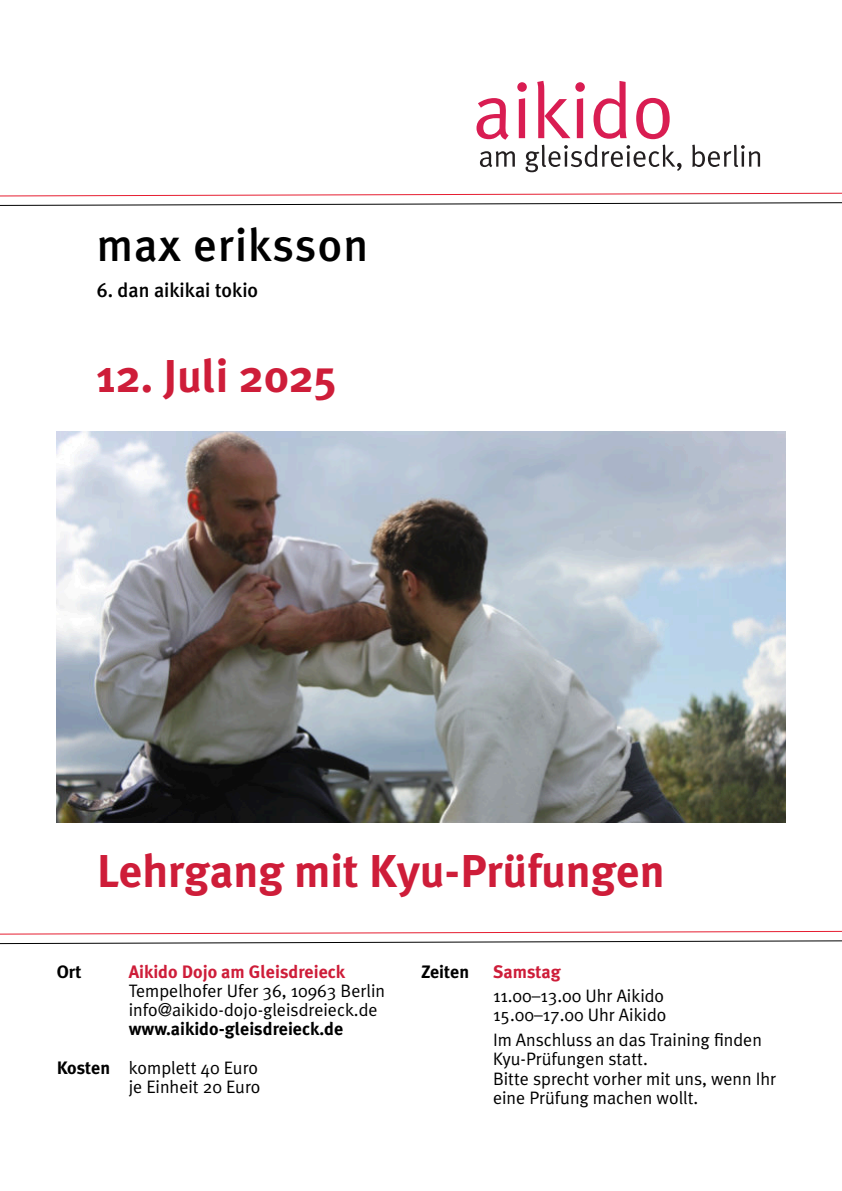
<style>
.page{position:relative;width:842px;height:1191px;background:#fff}
.page>*{position:absolute;margin:0;border:0;box-sizing:border-box;transform-origin:0 0}
.t1{font:700 46px "Meta Plus";color:#ce1d39}
.t2{font:500 46px "Meta Plus";letter-spacing:.025em;color:#000}
.t3{font:500 20px "Meta Plus";color:#000}
.t4{font:18px "Meta Plus CV";color:#000}
.t5{font:18px "Meta Plus CV Bold";color:#000}
.t6{font:18px "Meta Plus CV Bold";color:#ce1d39}
</style>
<div class="page">
<img style="left:57px;top:431px;width:728px;height:392px">
<svg style="left:476px;top:81px;width:284px;height:91px"></svg>
<svg style="left:0;top:192px;width:842px;height:14px"></svg>
<svg style="left:0;top:930px;width:842px;height:14px"></svg>
<p class="t2" style="left:97px;top:224px;width:273px">max eriksson</p>
<p class="t3" style="left:97px;top:281px;width:163px">6. dan aikikai tokio</p>
<p class="t1" style="left:97px;top:356px;width:241px">12. Juli 2025</p>
<p class="t1" style="left:97px;top:850px;width:569px">Lehrgang mit Kyu-Prüfungen</p>
<p class="t5" style="left:57px;top:964px;width:26px">Ort</p>
<p class="t6" style="left:129px;top:964px;width:218px">Aikido Dojo am Gleisdreieck</p>
<p class="t4" style="left:129px;top:983px;width:258px">Tempelhofer Ufer 36, 10963 Berlin</p>
<p class="t4" style="left:129px;top:1002px;width:250px">info@aikido-dojo-gleisdreieck.de</p>
<p class="t5" style="left:129px;top:1022px;width:216px">www.aikido-gleisdreieck.de</p>
<p class="t5" style="left:57px;top:1060px;width:55px">Kosten</p>
<p class="t4" style="left:129px;top:1060px;width:131px">komplett 40 Euro</p>
<p class="t4" style="left:129px;top:1080px;width:133px">je Einheit 20 Euro</p>
<p class="t5" style="left:421px;top:964px;width:50px">Zeiten</p>
<p class="t6" style="left:493px;top:964px;width:69px">Samstag</p>
<p class="t4" style="left:493px;top:989px;width:173px">11.00–13.00 Uhr Aikido</p>
<p class="t4" style="left:493px;top:1008px;width:175px">15.00–17.00 Uhr Aikido</p>
<p class="t4" style="left:493px;top:1032px;width:270px">Im Anschluss an das Training finden</p>
<p class="t4" style="left:493px;top:1052px;width:156px">Kyu-Prüfungen statt.</p>
<p class="t4" style="left:493px;top:1071px;width:285px">Bitte sprecht vorher mit uns, wenn Ihr</p>
<p class="t4" style="left:493px;top:1090px;width:207px">eine Prüfung machen wollt.</p>
</div>
